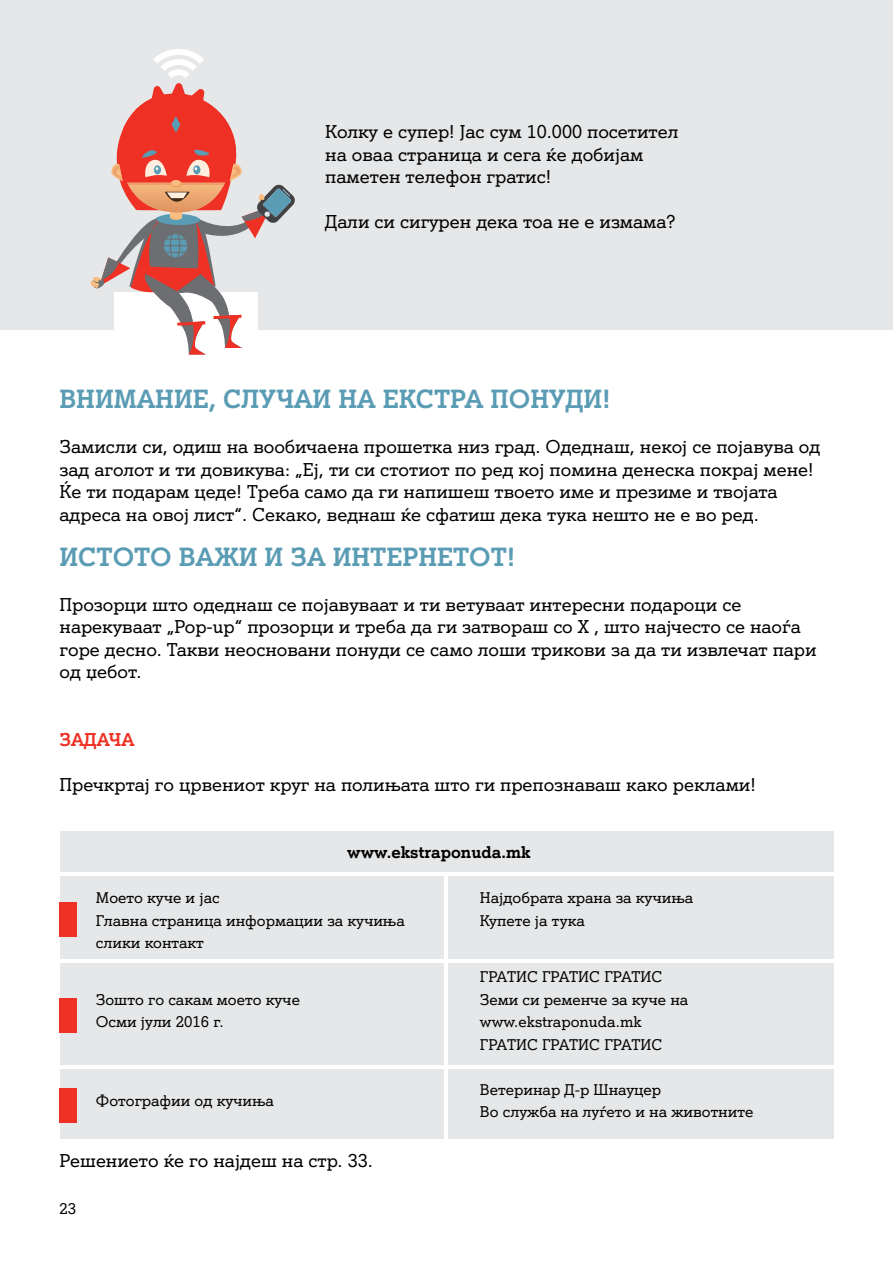
<style>
.page{position:relative;width:893px;height:1263px;background:#fff}
.page>*{position:absolute;margin:0;border:0;box-sizing:border-box;transform-origin:0 0}
.t1{font:700 25.5px "A1 Serif V 6 1";color:#5a9cb4}
.t2{font:18px/22.5px "A1 Serif V 6 1";color:#000}
.t3{font:700 18px "A1 Serif V 6 1";color:#ee3124}
.t4{font:700 16.5px "A1 Serif V 6 1";color:#000}
.t5{font:15px/22.5px "A1 Serif V 6 1";color:#000}
</style>
<div class="page">
<div style="left:0;top:0;width:893px;height:330px;background:#e6e7e8"></div>
<div style="left:60px;top:831px;width:773px;height:307px;background:#e6e7e8"></div>
<svg style="left:91px;top:49px;width:204px;height:305px"></svg>
<hr style="left:41px;top:873px;width:811px;height:3px;background:#fff">
<hr style="left:33px;top:959px;width:812px;height:3px;background:#fff">
<hr style="left:33px;top:1065px;width:812px;height:3px;background:#fff">
<hr style="left:445px;top:873px;width:3px;height:271px;background:#fff">
<div style="left:60px;top:902px;width:17px;height:35px;background:#ee3124"></div>
<div style="left:60px;top:998px;width:17px;height:35px;background:#ee3124"></div>
<div style="left:60px;top:1088px;width:17px;height:35px;background:#ee3124"></div>
<p class="t2" style="left:325px;top:120px;width:355px">Колку е супер! Јас сум 10.000 посетител на оваа страница и сега ќе добијам паметен телефон гратис!</p>
<p class="t2" style="left:325px;top:210px;width:352px">Дали си сигурен дека тоа не е измама?</p>
<h1 class="t1" style="left:60px;top:383px;width:553px">ВНИМАНИЕ, СЛУЧАИ НА ЕКСТРА ПОНУДИ!</h1>
<p class="t2" style="left:60px;top:435px;width:762px">Замисли си, одиш на вообичаена прошетка низ град. Одеднаш, некој се појавува од зад аголот и ти довикува: „Еј, ти си стотиот по ред кој помина денеска покрај мене!<br>Ќе ти подарам цеде! Треба само да ги напишеш твоето име и презиме и твојата адреса на овој лист“. Секако, веднаш ќе сфатиш дека тука нешто не е во ред.</p>
<h1 class="t1" style="left:60px;top:540px;width:457px">ИСТОТО ВАЖИ И ЗА ИНТЕРНЕТОТ!</h1>
<p class="t2" style="left:60px;top:593px;width:759px">Прозорци што одеднаш се појавуваат и ти ветуваат интересни подароци се нарекуваат „Pop-up“ прозорци и треба да ги затвораш со X , што најчесто се наоѓа горе десно. Такви неосновани понуди се само лоши трикови за да ти извлечат пари од џебот.</p>
<p class="t3" style="left:60px;top:728px;width:76px">ЗАДАЧА</p>
<p class="t2" style="left:60px;top:773px;width:698px">Пречкртај го црвениот круг на полињата што ги препознаваш како реклами!</p>
<p class="t4" style="left:347px;top:842px;width:185px">www.ekstraponuda.mk</p>
<p class="t5" style="left:96px;top:886px;width:310px">Моето куче и јас<br>Главна страница информации за кучиња слики контакт</p>
<p class="t5" style="left:480px;top:886px;width:215px">Најдобрата храна за кучиња<br>Купете ја тука</p>
<p class="t5" style="left:480px;top:965px;width:210px">ГРАТИС ГРАТИС ГРАТИС<br>Земи си ременче за куче на www.ekstraponuda.mk<br>ГРАТИС ГРАТИС ГРАТИС</p>
<p class="t5" style="left:96px;top:988px;width:206px">Зошто го сакам моето куче<br>Осми јули 2016 г.</p>
<p class="t5" style="left:96px;top:1089px;width:180px">Фотографии од кучиња</p>
<p class="t5" style="left:480px;top:1078px;width:275px">Ветеринар Д-р Шнауцер<br>Во служба на луѓето и на животните</p>
<p class="t2" style="left:60px;top:1148px;width:315px">Решението ќе го најдеш на стр. 33.</p>
<p class="t5" style="left:60px;top:1197px;width:18px">23</p>
</div>
